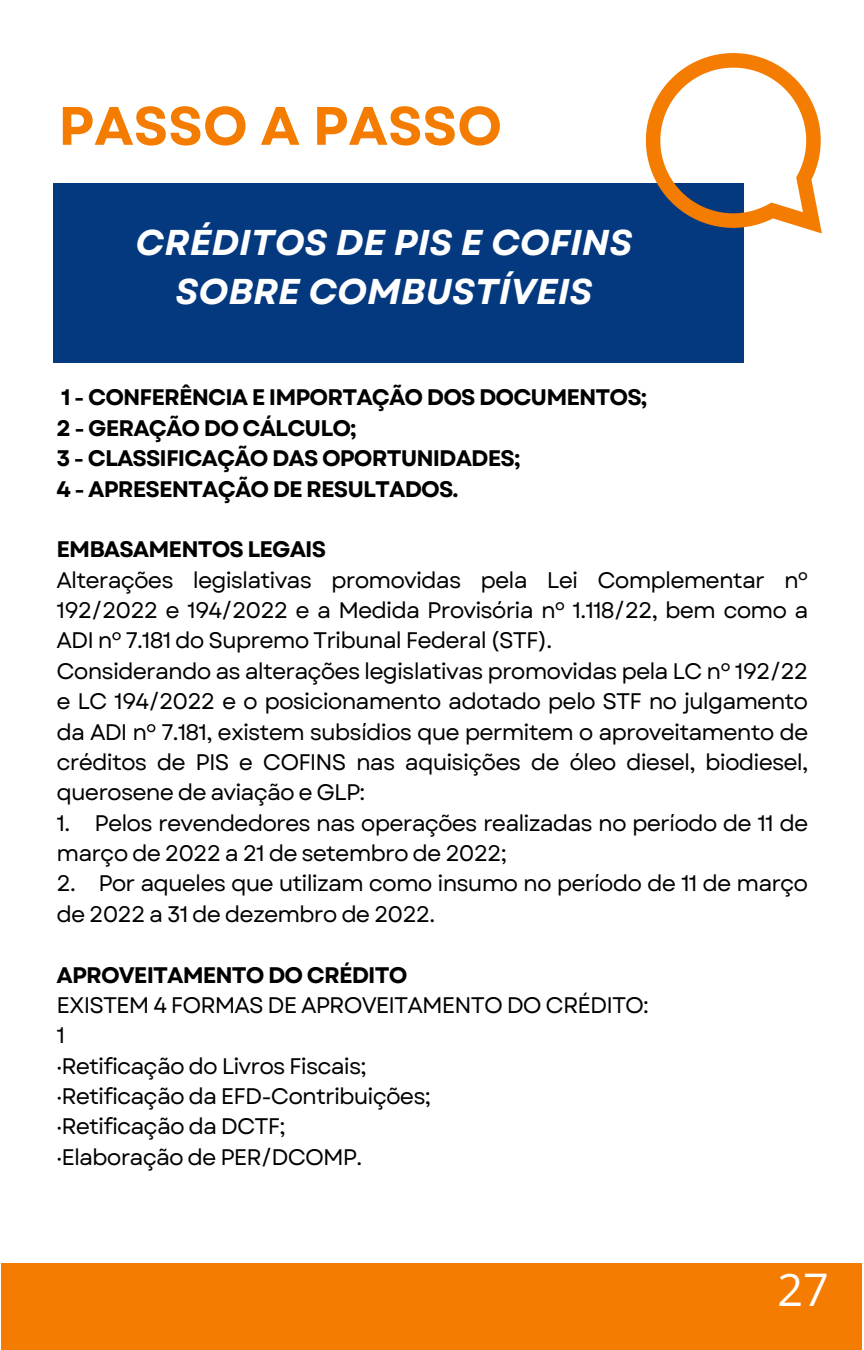
<style>
.page{position:relative;width:864px;height:1350px;background:#fff}
.page>*{position:absolute;margin:0;border:0;box-sizing:border-box;transform-origin:0 0}
.t1{font:700 54px "Garet";color:#f47c00}
.t2{font:45px "Open Sans";color:#fff}
.t3{font:italic 700 35.77px/49.1px "Garet";color:#fff;text-align:center}
.t4{font:22.5px/30.4px "Garet";letter-spacing:-.04em;color:#000;text-align:justify}
.t5{font:700 22.5px/30.4px "Garet";letter-spacing:-.04em;color:#000}
</style>
<div class="page">
<div style="left:2px;top:1264px;width:860px;height:86px;background:#f47c00"></div>
<div style="left:53px;top:183px;width:691px;height:180px;background:#043980"></div>
<svg style="left:646px;top:53px;width:176px;height:181px"></svg>
<h1 class="t1" style="left:58px;top:87px;width:445px">PASSO A PASSO</h1>
<p class="t3" style="left:136px;top:219px;width:498px">CRÉDITOS DE PIS E COFINS<br>SOBRE COMBUSTÍVEIS</p>
<h3 class="t5" style="left:57px;top:383px;width:592px">1 - CONFERÊNCIA E IMPORTAÇÃO DOS DOCUMENTOS; 2 - GERAÇÃO DO CÁLCULO;<br>3 - CLASSIFICAÇÃO DAS OPORTUNIDADES;<br>4 - APRESENTAÇÃO DE RESULTADOS.</h3>
<h4 class="t5" style="left:57px;top:534px;width:271px">EMBASAMENTOS LEGAIS</h4>
<p class="t4" style="left:57px;top:565px;width:753px">Alterações legislativas promovidas pela Lei Complementar nº 192/2022 e 194/2022 e a Medida Provisória nº 1.118/22, bem como a ADI nº 7.181 do Supremo Tribunal Federal (STF).</p>
<p class="t4" style="left:57px;top:656px;width:753px">Considerando as alterações legislativas promovidas pela LC nº 192/22 e LC 194/2022 e o posicionamento adotado pelo STF no julgamento da ADI nº 7.181, existem subsídios que permitem o aproveitamento de créditos de PIS e COFINS nas aquisições de óleo diesel, biodiesel, querosene de aviação e GLP:</p>
<p class="t4" style="left:57px;top:808px;width:753px">1. Pelos revendedores nas operações realizadas no período de 11 de março de 2022 a 21 de setembro de 2022;</p>
<p class="t4" style="left:57px;top:869px;width:753px">2. Por aqueles que utilizam como insumo no período de 11 de março de 2022 a 31 de dezembro de 2022.</p>
<p class="t5" style="left:57px;top:960px;width:352px">APROVEITAMENTO DO CRÉDITO</p>
<p class="t4" style="left:57px;top:990px;width:594px">EXISTEM 4 FORMAS DE APROVEITAMENTO DO CRÉDITO:</p>
<p class="t4" style="left:57px;top:1020px;width:10px">1</p>
<p class="t4" style="left:57px;top:1051px;width:312px">·Retificação do Livros Fiscais;</p>
<p class="t4" style="left:57px;top:1081px;width:376px">·Retificação da EFD-Contribuições;</p>
<p class="t4" style="left:57px;top:1112px;width:231px">·Retificação da DCTF;</p>
<p class="t4" style="left:57px;top:1142px;width:307px">·Elaboração de PER/DCOMP.</p>
<h2 class="t2" style="left:778px;top:1258px;width:53px">27</h2>
</div>
